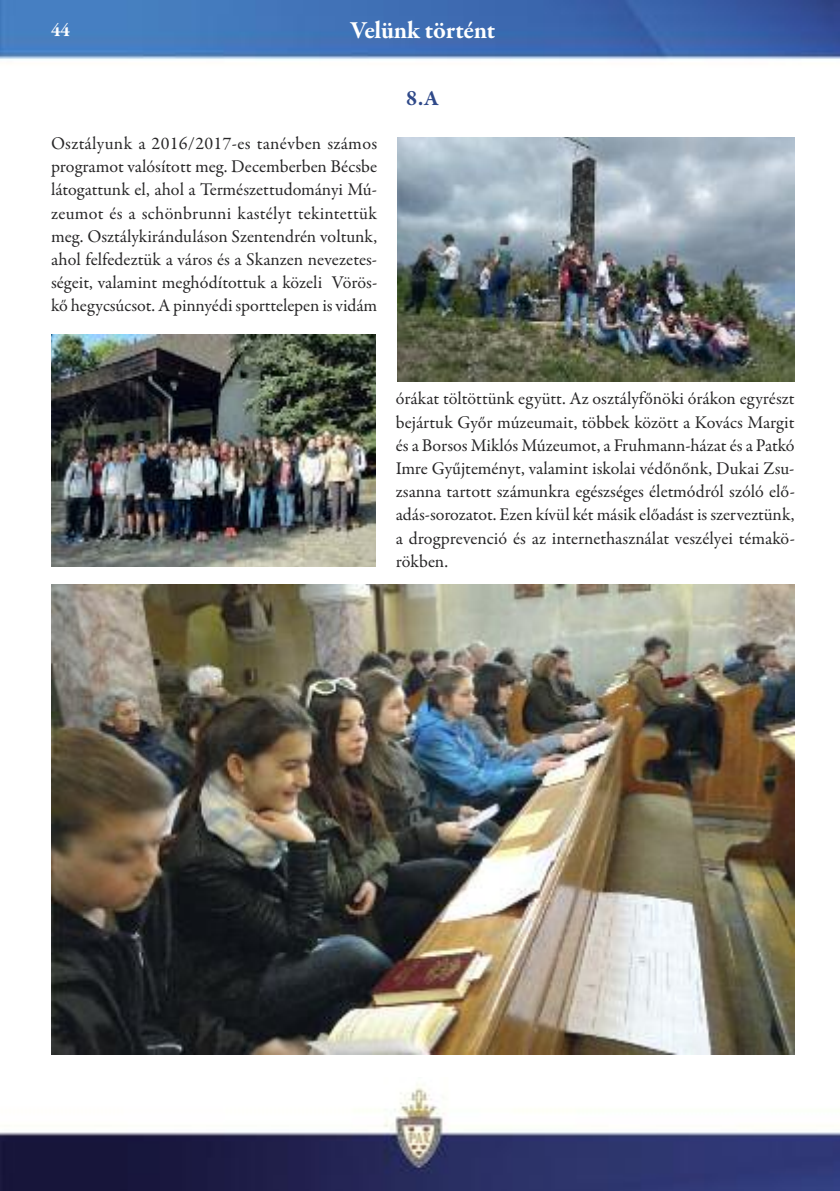
<style>
.page{position:relative;width:840px;height:1191px;background:#fff}
.page>*{position:absolute;margin:0;border:0;box-sizing:border-box;transform-origin:0 0}
.t1{font:700 25px "Garamond Premr Pro";letter-spacing:-.01em;color:#fff}
.t2{font:700 22px "Garamond Premr Pro";color:#2f4989}
.t3{font:700 19px "Garamond Premr Pro";color:#fff}
.t4{font:18px/23.2px "Garamond Premr Pro";letter-spacing:-.005em;color:#272627;text-align:justify}
</style>
<div class="page">
<img style="left:0;top:0;width:839px;height:60px">
<img style="left:0;top:1084px;width:839px;height:107px">
<img style="left:51px;top:584px;width:743px;height:470px">
<img style="left:397px;top:137px;width:397px;height:244px">
<img style="left:51px;top:335px;width:324px;height:232px">
<p class="t3" style="left:51px;top:23px;width:21px">44</p>
<h1 class="t1" style="left:350px;top:20px;width:146px">Velünk történt</h1>
<p class="t4" style="left:51px;top:133px;width:327px">Osztályunk a 2016/2017-es tanévben számos programot valósított meg. Decemberben Bécsbe látogattunk el, ahol a Természettudományi Mú&shy;zeumot és a schönbrunni kastélyt tekintettük meg. Osztálykiránduláson Szentendrén voltunk, ahol felfedeztük a város és a Skanzen nevezetes&shy;ségeit, valamint meghódítottuk a közeli Vörös&shy;kő hegycsúcsot. A pinnyédi sporttelepen is vidám</p>
<p class="t2" style="left:406px;top:90px;width:34px">8.A</p>
<p class="t4" style="left:395px;top:389px;width:400px">órákat töltöttünk együtt. Az osztályfőnöki órákon egyrészt bejártuk Győr múzeumait, többek között a Kovács Margit és a Borsos Miklós Múzeumot, a Fruhmann-házat és a Patkó Imre Gyűjteményt, valamint iskolai védőnőnk, Dukai Zsu&shy;zsanna tartott számunkra egészséges életmódról szóló elő&shy;adás-sorozatot. Ezen kívül két másik előadást is szerveztünk, a drogprevenció és az internethasználat veszélyei témakö&shy;rökben.</p>
</div>
